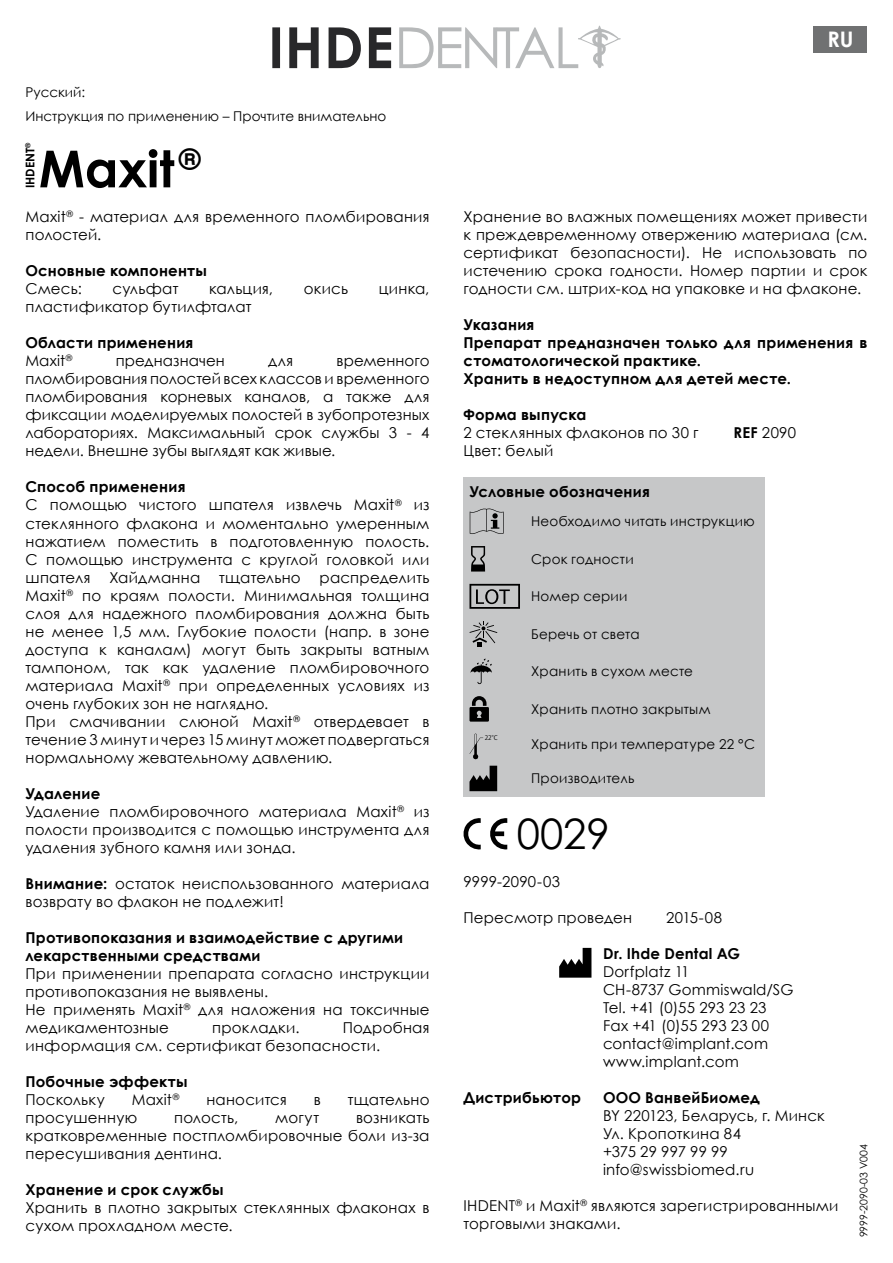
<style>
.page{position:relative;width:893px;height:1263px;background:#fff}
.page>*{position:absolute;margin:0;border:0;box-sizing:border-box;transform-origin:0 0}
.t1{font:700 51px "Century Gothic";color:#000}
.t2{font:42px "Century Gothic";color:#000}
.t3{font:700 21.45px "Century Gothic";color:#fff}
.t4{font:15px/18px "Century Gothic";letter-spacing:.015em;color:#000}
.t5{font:700 15px/18px "Century Gothic";letter-spacing:.015em;color:#000}
.t6{font:13.5px/24px "Century Gothic";letter-spacing:.015em;color:#000}
.t7{font:700 12px "Century Gothic";color:#000}
.t8{font:10.5px "Century Gothic";color:#000}
.t9{font:6.3px "Koz Go Pro";color:#000}
.s1{font-weight:400}
.s2{font-weight:700}
</style>
<div class="page">
<svg style="left:399px;top:26px;width:222px;height:42px"></svg>
<svg style="left:272px;top:27px;width:119px;height:41px"></svg>
<div style="left:463px;top:477px;width:302px;height:320px;background:#c6c7c8"></div>
<svg style="left:470px;top:508px;width:34px;height:26px"></svg>
<svg style="left:471px;top:546px;width:14px;height:25px"></svg>
<svg style="left:469px;top:584px;width:51px;height:25px"></svg>
<svg style="left:469px;top:621px;width:28px;height:26px"></svg>
<svg style="left:471px;top:659px;width:21px;height:25px"></svg>
<svg style="left:469px;top:696px;width:20px;height:26px"></svg>
<svg style="left:469px;top:734px;width:14px;height:25px"></svg>
<svg style="left:469px;top:766px;width:28px;height:25px"></svg>
<svg style="left:559px;top:948px;width:32px;height:30px"></svg>
<div style="left:813px;top:26px;width:54px;height:27px;background:#707172"></div>
<svg style="left:463px;top:818px;width:18px;height:31px"></svg>
<svg style="left:490px;top:818px;width:17px;height:31px"></svg>
<p class="t6" style="left:26px;top:80px;width:362px">Русский:<br>Инструкция по применению – Прочтите внимательно</p>
<p class="t7" style="left:21px;top:188px;width:47px;rotate:-90deg">IHDENT<sup>®</sup></p>
<h1 class="t1" style="left:39px;top:130px;width:163px">Maxit<sup>®</sup></h1>
<p class="t4" style="left:26px;top:208px;width:405px">Maxit<sup>®</sup> - материал для временного пломбирования полостей.</p>
<p class="t5" style="left:26px;top:261px;width:183px">Основные компоненты</p>
<p class="t4" style="left:26px;top:280px;width:58px">Смесь:</p>
<p class="t4" style="left:112px;top:280px;width:67px">сульфат</p>
<p class="t4" style="left:209px;top:280px;width:65px">кальция,</p>
<p class="t4" style="left:304px;top:280px;width:46px">окись</p>
<p class="t4" style="left:379px;top:280px;width:52px">цинка,</p>
<p class="t4" style="left:26px;top:298px;width:228px">пластификатор бутилфталат</p>
<p class="t5" style="left:26px;top:333px;width:169px">Области применения<br><span class="s1">Maxit</span><sup>®</sup></p>
<p class="t4" style="left:116px;top:352px;width:111px">предназначен</p>
<p class="t4" style="left:268px;top:352px;width:26px">для</p>
<p class="t4" style="left:26px;top:352px;width:405px;text-align:justify;text-indent:311px">временного пломбирования полостей всех классов и временного пломбирования корневых каналов, а также для фиксации моделируемых полостей в зубопротезных лабораториях. Максимальный срок службы 3 - 4 недели. Внешне зубы выглядят как живые.</p>
<p class="t4" style="left:26px;top:478px;width:405px"><span class="s2">Способ применения<br></span>С помощью чистого шпателя извлечь Maxit<sup>®</sup> из стеклянного флакона и моментально умеренным нажатием поместить в подготовленную полость.<br>С помощью инструмента с круглой головкой или шпателя</p>
<p class="t4" style="left:109px;top:568px;width:92px">Хайдманна</p>
<p class="t4" style="left:219px;top:568px;width:83px">тщательно</p>
<p class="t4" style="left:26px;top:568px;width:405px;text-indent:294px">распределить Maxit<sup>®</sup> по краям полости. Минимальная толщина слоя для надежного пломбирования должна быть не менее 1,5 мм. Глубокие полости (напр. в зоне доступа к каналам) могут быть закрыты ватным тампоном, так как удаление пломбировочного материала Maxit<sup>®</sup> при определенных условиях из очень глубоких зон не наглядно.<br>При смачивании слюной Maxit<sup>®</sup> отвердевает в течение 3 минут и через 15 минут может подвергаться нормальному жевательному давлению.</p>
<p class="t4" style="left:26px;top:784px;width:405px"><span class="s2">Удаление<br></span>Удаление пломбировочного материала Maxit<sup>®</sup> из полости производится с помощью инструмента для удаления зубного камня или зонда.</p>
<p class="t4" style="left:26px;top:874px;width:405px"><span class="s2">Внимание:</span> остаток неиспользованного материала возврату во флакон не подлежит!</p>
<p class="t5" style="left:26px;top:927px;width:379px">Противопоказания и взаимодействие с другими лекарственными средствами</p>
<p class="t4" style="left:26px;top:964px;width:405px">При применении препарата согласно инструкции противопоказания не выявлены.<br>Не применять Maxit<sup>®</sup> для наложения на токсичные медикаментозные</p>
<p class="t4" style="left:26px;top:1018px;width:405px;text-indent:317px">Подробная информация см. сертификат безопасности.</p>
<p class="t5" style="left:26px;top:1071px;width:164px">Побочные эффекты</p>
<p class="t4" style="left:26px;top:1090px;width:81px">Поскольку</p>
<p class="t4" style="left:132px;top:1090px;width:49px">Maxit<sup>®</sup></p>
<p class="t4" style="left:206px;top:1090px;width:82px">наносится</p>
<p class="t4" style="left:314px;top:1090px;width:9px">в</p>
<p class="t4" style="left:348px;top:1090px;width:83px">тщательно</p>
<p class="t4" style="left:26px;top:1108px;width:113px">просушенную</p>
<p class="t4" style="left:174px;top:1108px;width:66px">полость,</p>
<p class="t4" style="left:275px;top:1108px;width:45px">могут</p>
<p class="t4" style="left:212px;top:1018px;width:89px">прокладки.</p>
<p class="t4" style="left:26px;top:1108px;width:405px;text-align:justify;text-indent:331px">возникать кратковременные постпломбировочные боли из-за пересушивания дентина.</p>
<p class="t5" style="left:26px;top:1179px;width:200px">Хранение и срок службы</p>
<p class="t4" style="left:26px;top:1198px;width:405px">Хранить в плотно закрытых стеклянных флаконах в сухом прохладном месте.</p>
<h3 class="t3" style="left:827px;top:23px;width:28px">RU</h3>
<p class="t4" style="left:463px;top:208px;width:405px;text-align:justify">Хранение во влажных помещениях может привести к преждевременному отвержению материала (см. сертификат безопасности). Не использовать по истечению срока годности. Номер партии и срок годности см. штрих-код на упаковке и на флаконе.</p>
<p class="t5" style="left:463px;top:315px;width:405px">Указания<br>Препарат предназначен только для применения в стоматологической практике.<br>Хранить в недоступном для детей месте.</p>
<p class="t5" style="left:463px;top:405px;width:124px">Форма выпуска</p>
<p class="t4" style="left:463px;top:424px;width:237px">2 стеклянных флаконов по 30 г</p>
<p class="t4" style="left:733px;top:424px;width:64px"><span class="s2">REF</span> 2090</p>
<p class="t4" style="left:463px;top:442px;width:92px">Цвет: белый</p>
<p class="t5" style="left:469px;top:481px;width:182px">Условные обозначения</p>
<p class="t6" style="left:531px;top:509px;width:225px">Необходимо читать инструкцию</p>
<p class="t6" style="left:531px;top:547px;width:104px">Срок годности</p>
<p class="t6" style="left:531px;top:584px;width:98px">Номер серии</p>
<p class="t6" style="left:531px;top:622px;width:110px">Беречь от света</p>
<p class="t6" style="left:531px;top:659px;width:163px">Хранить в сухом месте</p>
<p class="t6" style="left:531px;top:697px;width:181px">Хранить плотно закрытым</p>
<p class="t9" style="left:485px;top:733px;width:15px">22°C</p>
<p class="t6" style="left:531px;top:732px;width:225px">Хранить при температуре 22 °C</p>
<p class="t6" style="left:531px;top:765px;width:105px">Производитель</p>
<h2 class="t2" style="left:517px;top:804px;width:95px">0029</h2>
<p class="t4" style="left:463px;top:872px;width:98px">9999-2090-03</p>
<p class="t4" style="left:463px;top:908px;width:170px">Пересмотр проведен</p>
<p class="t4" style="left:666px;top:908px;width:58px">2015-08</p>
<p class="t5" style="left:603px;top:944px;width:138px">Dr. Ihde Dental AG</p>
<p class="t4" style="left:603px;top:962px;width:192px">Dorfplatz 11<br>CH-8737 Gommiswald/SG<br>Tel. +41 (0)55 293 23 23<br>Fax +41 (0)55 293 23 00 contact@implant.com www.implant.com</p>
<p class="t5" style="left:463px;top:1088px;width:119px">Дистрибьютор</p>
<p class="t5" style="left:603px;top:1088px;width:158px">ООО ВанвейБиомед</p>
<p class="t4" style="left:603px;top:1106px;width:223px">BY 220123, Беларусь, г. Минск<br>Ул. Кропоткина 84<br>+375 29 997 99 99 info@swissbiomed.ru</p>
<p class="t4" style="left:463px;top:1196px;width:376px">IHDENT<sup>®</sup> и Maxit<sup>®</sup> являются зарегистрированными торговыми знаками.</p>
<p class="t8" style="left:856px;top:1237px;width:94px;rotate:-90deg">9999-2090-03 V004</p>
</div>
